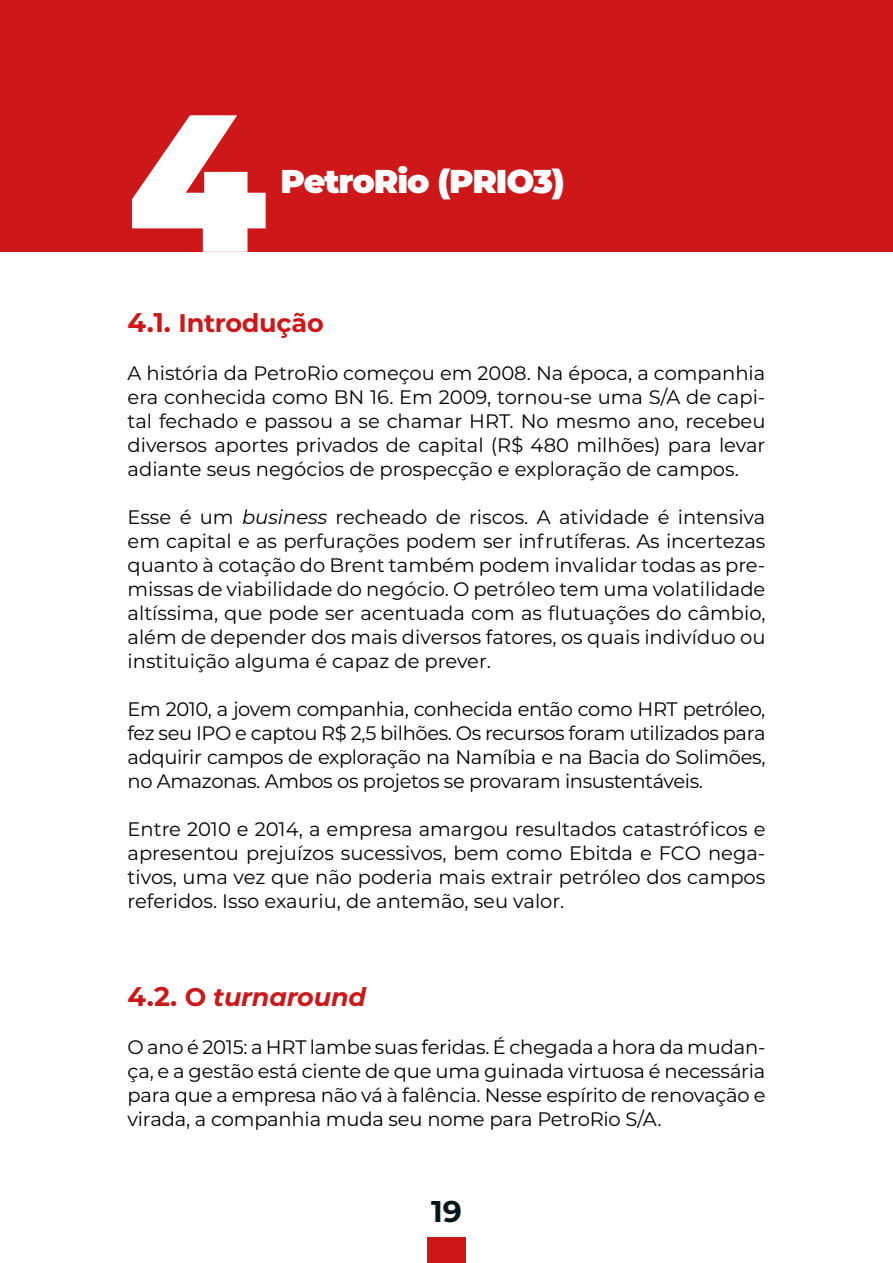
<style>
.page{position:relative;width:893px;height:1263px;background:#fff}
.page>*{position:absolute;margin:0;border:0;box-sizing:border-box;transform-origin:0 0}
.t1{font:900 195px "Montserrat";color:#fff}
.t2{font:900 33px "Montserrat";letter-spacing:-.03em;color:#fff}
.t3{font:700 30px "Montserrat";color:#03171a}
.t4{font:italic 700 25.5px "Montserrat";letter-spacing:-.01em;color:#cd1719}
.t5{font:700 25.5px "Montserrat";letter-spacing:-.01em;color:#cd1719}
.t6{font:19.5px/24px "Montserrat";color:#000;text-align:justify}
.s1{font-size:27px}
.s2{font-style:italic}
.s3{font-style:normal;font-size:27px}
.s4{font-style:normal}
</style>
<div class="page">
<div style="left:427px;top:1237px;width:39px;height:26px;background:#cd1719"></div>
<div style="left:0;top:0;width:893px;height:252px;background:#cd1719"></div>
<h1 class="t1" style="left:128px;top:36px;width:140px">4</h1>
<h2 class="t2" style="left:281px;top:156px;width:286px">PetroRio (PRIO3)</h2>
<h3 class="t5" style="left:128px;top:305px;width:198px"><span class="s1">4.1.</span> Introdução</h3>
<p class="t6" style="left:128px;top:361px;width:639px">A história da PetroRio começou em 2008. Na época, a companhia era conhecida como BN 16. Em 2009, tornou-se uma S/A de capi&shy;tal fechado e passou a se chamar HRT. No mesmo ano, recebeu diversos aportes privados de capital (R$ 480 milhões) para levar adiante seus negócios de prospecção e exploração de campos.</p>
<p class="t6" style="left:128px;top:505px;width:639px">Esse é um <span class="s2">business</span> recheado de riscos. A atividade é intensiva em capital e as perfurações podem ser infrutíferas. As incertezas quanto à cotação do Brent também podem invalidar todas as pre&shy;missas de viabilidade do negócio. O petróleo tem uma volatilidade altíssima, que pode ser acentuada com as flutuações do câmbio, além de depender dos mais diversos fatores, os quais indivíduo ou instituição alguma é capaz de prever.</p>
<p class="t6" style="left:128px;top:697px;width:639px">Em 2010, a jovem companhia, conhecida então como HRT petróleo, fez seu IPO e captou R$ 2,5 bilhões. Os recursos foram utilizados para adquirir campos de exploração na Namíbia e na Bacia do Solimões, no Amazonas. Ambos os projetos se provaram insustentáveis.</p>
<p class="t6" style="left:128px;top:817px;width:639px">Entre 2010 e 2014, a empresa amargou resultados catastróficos e apresentou prejuízos sucessivos, bem como Ebitda e FCO nega&shy;tivos, uma vez que não poderia mais extrair petróleo dos campos referidos. Isso exauriu, de antemão, seu valor.</p>
<h3 class="t4" style="left:128px;top:978px;width:240px"><span class="s3">4.2.</span> <span class="s4">O</span> turnaround</h3>
<p class="t6" style="left:128px;top:1034px;width:639px">O ano é 2015: a HRT lambe suas feridas. É chegada a hora da mudan&shy;ça, e a gestão está ciente de que uma guinada virtuosa é necessária para que a empresa não vá à falência. Nesse espírito de renovação e virada, a companhia muda seu nome para PetroRio S/A.</p>
<h3 class="t3" style="left:431px;top:1189px;width:32px">19</h3>
</div>
